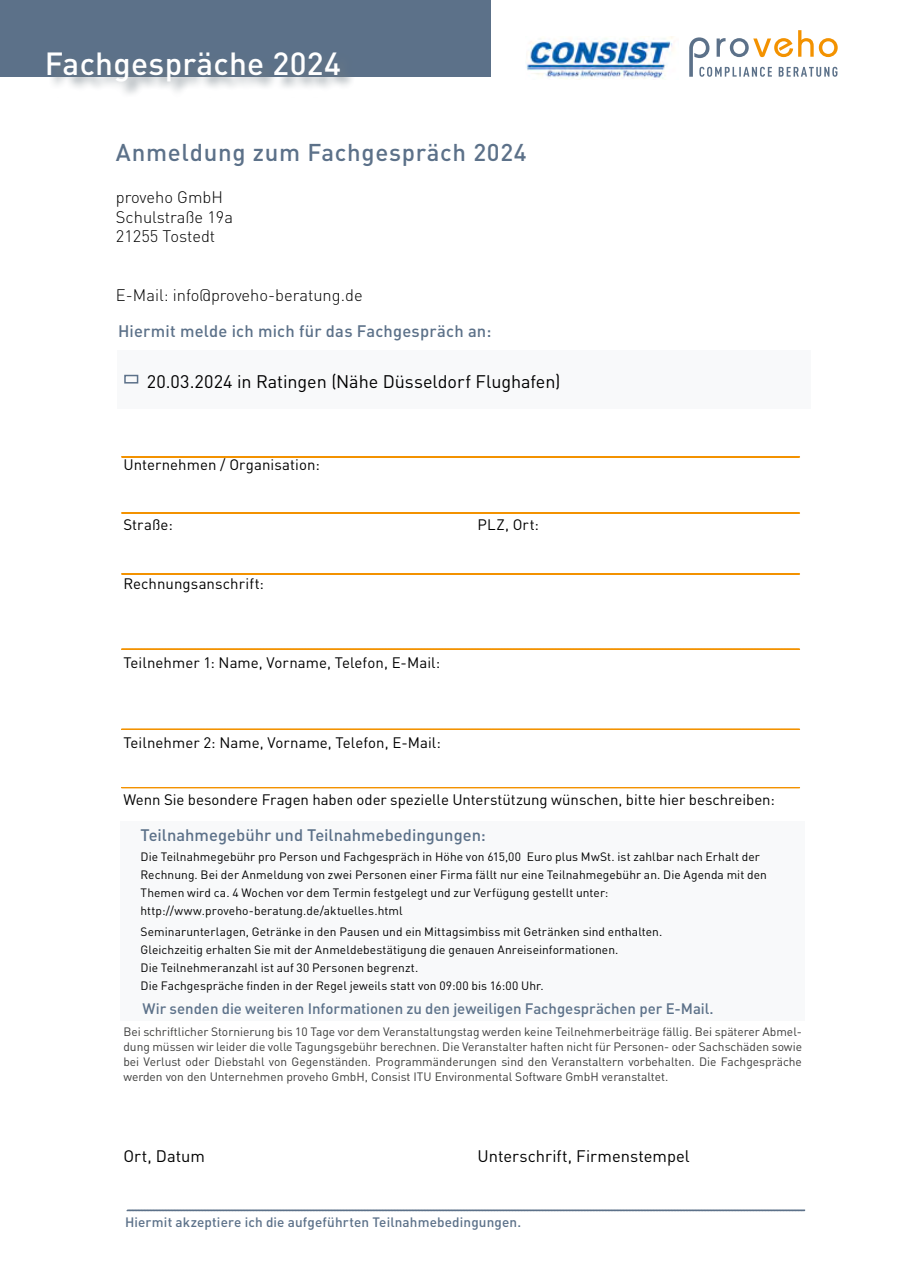
<style>
.page{position:relative;width:902px;height:1272px;background:#fff}
.page>*{position:absolute;margin:0;border:0;box-sizing:border-box;transform-origin:0 0}
.t1{font:500 31.65px "DIN Pro";letter-spacing:.01em;color:#fff}
.t2{font:500 24px "DIN Pro";letter-spacing:.03em;color:#5c7189}
.t3{font:18px "DIN Pro";letter-spacing:-.005em;color:#000}
.t4{font:500 16.5px "DIN Pro";letter-spacing:.005em;color:#5c7189}
.t5{font:300 16.5px/19.5px "DIN Pro";color:#000}
.t6{font:16.5px "DIN Pro";color:#000}
.t7{font:15px "DIN Pro";letter-spacing:.005em;color:#000}
.t8{font:500 15px "DIN Pro";letter-spacing:-.005em;color:#5c7189}
.t9{font:500 13.5px "DIN Pro";letter-spacing:.01em;color:#5c7189}
.t10{font:12px/18px "DIN Pro";letter-spacing:.005em;color:#000}
.t11{font:12px/15px "DIN Pro";color:#3c3c3b;text-align:justify}
</style>
<div class="page">
<div style="left:117px;top:350px;width:693px;height:58px;background:#f8f9fa"></div>
<svg style="left:121px;top:728px;width:679px;height:1px"></svg>
<svg style="left:121px;top:512px;width:679px;height:1px"></svg>
<svg style="left:121px;top:456px;width:679px;height:1px"></svg>
<svg style="left:121px;top:573px;width:679px;height:1px"></svg>
<svg style="left:126px;top:1209px;width:679px;height:2px"></svg>
<div style="left:120px;top:821px;width:684px;height:199px;background:#f8f9fa"></div>
<div style="left:124px;top:375px;width:14px;height:8px;border:2px solid #5c7189"></div>
<svg style="left:121px;top:787px;width:679px;height:1px"></svg>
<img style="left:526px;top:36px;width:148px;height:44px">
<svg style="left:689px;top:30px;width:148px;height:47px"></svg>
<div style="left:0;top:0;width:490px;height:76px;background:#5c7189"></div>
<div style="left:48px;top:53px;width:307px;height:45px;background:#6f7b83;opacity:.75"></div>
<svg style="left:121px;top:648px;width:679px;height:1px"></svg>
<h1 class="t1" style="left:45px;top:42px;width:297px">Fachgespräche 2024</h1>
<h2 class="t2" style="left:116px;top:136px;width:412px">Anmeldung zum Fachgespräch 2024</h2>
<h3 class="t5" style="left:116px;top:187px;width:119px">proveho GmbH<br>Schulstraße 19a<br>21255 Tostedt</h3>
<h3 class="t5" style="left:116px;top:284px;width:248px">E-Mail: info@proveho-beratung.de</h3>
<h3 class="t4" style="left:118px;top:320px;width:375px">Hiermit melde ich mich für das Fachgespräch an:</h3>
<h3 class="t3" style="left:147px;top:369px;width:415px">20.03.2024 in Ratingen (Nähe Düsseldorf Flughafen)</h3>
<p class="t7" style="left:123px;top:454px;width:198px">Unternehmen / Organisation:</p>
<p class="t7" style="left:123px;top:514px;width:51px">Straße:</p>
<p class="t7" style="left:477px;top:514px;width:63px">PLZ, Ort:</p>
<p class="t7" style="left:123px;top:573px;width:142px">Rechnungsanschrift:</p>
<p class="t7" style="left:123px;top:652px;width:318px">Teilnehmer 1: Name, Vorname, Telefon, E-Mail:</p>
<p class="t7" style="left:123px;top:732px;width:319px">Teilnehmer 2: Name, Vorname, Telefon, E-Mail:</p>
<p class="t7" style="left:123px;top:789px;width:653px">Wenn Sie besondere Fragen haben oder spezielle Unterstützung wünschen, bitte hier beschreiben:</p>
<h3 class="t4" style="left:140px;top:824px;width:347px">Teilnahmegebühr und Teilnahmebedingungen:</h3>
<p class="t10" style="left:140px;top:847px;width:627px">Die Teilnahmegebühr pro Person und Fachgespräch in Höhe von 615,00 Euro plus MwSt. ist zahlbar nach Erhalt der Rechnung. Bei der Anmeldung von zwei Personen einer Firma fällt nur eine Teilnahmegebühr an. Die Agenda mit den Themen wird ca. 4 Wochen vor dem Termin festgelegt und zur Verfügung gestellt unter: http://www.proveho-beratung.de/aktuelles.html</p>
<p class="t10" style="left:140px;top:922px;width:523px">Seminarunterlagen, Getränke in den Pausen und ein Mittagsimbiss mit Getränken sind enthalten.<br>Gleichzeitig erhalten Sie mit der Anmeldebestätigung die genauen Anreiseinformationen.<br>Die Teilnehmeranzahl ist auf 30 Personen begrenzt.<br>Die Fachgespräche finden in der Regel jeweils statt von 09:00 bis 16:00 Uhr.</p>
<p class="t8" style="left:142px;top:998px;width:572px">Wir senden die weiteren Informationen zu den jeweiligen Fachgesprächen per E-Mail.</p>
<p class="t11" style="left:123px;top:1023px;width:680px">Bei schriftlicher Stornierung bis 10 Tage vor dem Veranstaltungstag werden keine Teilnehmerbeiträge fällig. Bei späterer Abmel&shy;dung müssen wir leider die volle Tagungsgebühr berechnen. Die Veranstalter haften nicht für Personen- oder Sachschäden sowie bei Verlust oder Diebstahl von Gegenständen. Programmänderungen sind den Veranstaltern vorbehalten. Die Fachgespräche werden von den Unternehmen proveho GmbH, Consist ITU Environmental Software GmbH veranstaltet.</p>
<h3 class="t6" style="left:123px;top:1145px;width:83px">Ort, Datum</h3>
<h3 class="t6" style="left:477px;top:1145px;width:214px">Unterschrift, Firmenstempel</h3>
<p class="t9" style="left:125px;top:1213px;width:397px">Hiermit akzeptiere ich die aufgeführten Teilnahmebedingungen.</p>
</div>
